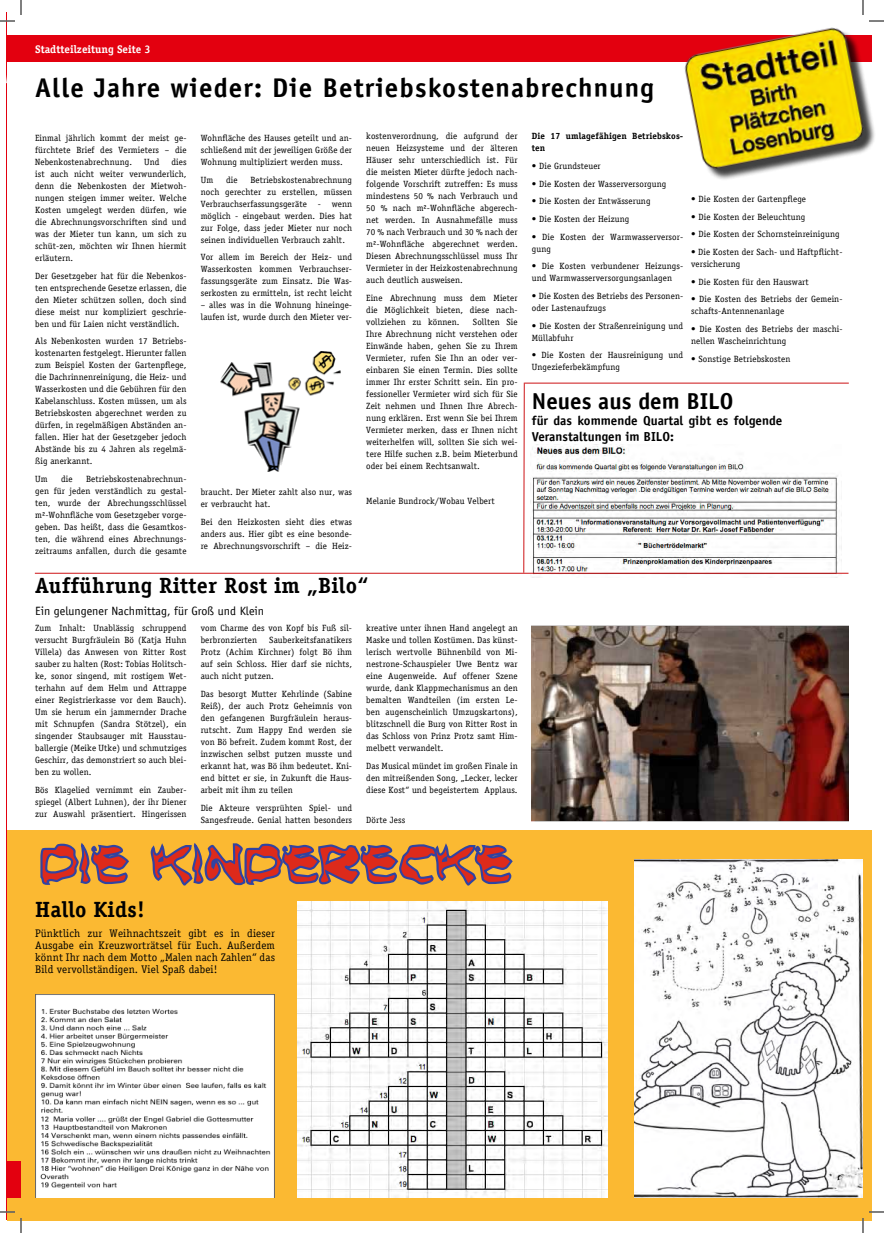
<style>
.page{position:relative;width:884px;height:1233px;background:#fff}
.page>*{position:absolute;margin:0;border:0;box-sizing:border-box;transform-origin:0 0}
.t1{font:700 27px "Officina Sans";letter-spacing:.04em;color:#000}
.t2{font:700 23px "Officina Sans";color:#000}
.t3{font:700 22px "Officina Serif";letter-spacing:.01em;color:#000}
.t4{font:700 13px/16px "Officina Sans";color:#000}
.t5{font:12px "Officina Sans";color:#000}
.t6{font:11px/12px "Officina Serif";letter-spacing:.01em;color:#000;text-align:justify}
.t7{font:700 11px "Officina Serif";color:#fff}
.t8{font:9px/12px "Officina Serif";letter-spacing:.01em;color:#000;text-align:justify}
.t9{font:700 9px/12px "Officina Serif";letter-spacing:.01em;color:#000}
</style>
<div class="page">
<div style="left:7px;top:830px;width:864px;height:390px;background:#fbb932"></div>
<div style="left:7px;top:35px;width:14px;height:27px;background:#e3000f"></div>
<div style="left:21px;top:35px;width:850px;height:27px;background:#e3000f"></div>
<svg style="left:40px;top:843px;width:89px;height:42px"></svg>
<svg style="left:150px;top:843px;width:363px;height:43px"></svg>
<div style="left:7px;top:1161px;width:14px;height:36px;background:#e3000f"></div>
<div style="left:687px;top:30px;width:189px;height:151px;background:#000;opacity:.75"></div>
<img style="left:684px;top:27px;width:187px;height:149px">
<img style="left:297px;top:901px;width:311px;height:296px">
<img style="left:635px;top:859px;width:228px;height:338px">
<img style="left:36px;top:994px;width:238px;height:203px">
<img style="left:220px;top:351px;width:121px;height:120px">
<img style="left:530px;top:444px;width:311px;height:131px">
<img style="left:532px;top:625px;width:317px;height:196px">
<hr style="left:525px;top:382px;width:324px;height:1px;background:#cd1316">
<svg style="left:523px;top:382px;width:2px;height:191px"></svg>
<hr style="left:35px;top:573px;width:813px;height:1px;background:#cd1316">
<svg style="left:0;top:1211px;width:15px;height:1px"></svg>
<svg style="left:869px;top:1211px;width:15px;height:1px"></svg>
<svg style="left:0;top:0;width:22px;height:22px"></svg>
<svg style="left:20px;top:1218px;width:2px;height:15px"></svg>
<svg style="left:862px;top:0;width:22px;height:22px"></svg>
<svg style="left:862px;top:1218px;width:2px;height:15px"></svg>
<svg style="left:6px;top:66px;width:1px;height:19px"></svg>
<p class="t7" style="left:35px;top:42px;width:117px">Stadtteilzeitung Seite 3</p>
<h1 class="t1" style="left:35px;top:71px;width:620px">Alle Jahre wieder: Die Betriebskostenabrechnung</h1>
<p class="t8" style="left:35px;top:132px;width:153px">Einmal jährlich kommt der meist ge&shy;fürchtete Brief des Vermieters – die Nebenkostenabrechnung.</p>
<p class="t8" style="left:35px;top:156px;width:153px;text-indent:136px">dies ist auch nicht weiter verwunderlich, denn die Nebenkosten der Mietwoh&shy;nungen steigen immer weiter. Welche Kosten umgelegt werden dürfen, wie die Abrechnungsvorschriften sind und was der Mieter tun kann, um sich zu schüt-zen, möchten wir Ihnen hiermit erläutern.</p>
<p class="t8" style="left:35px;top:269px;width:153px">Der Gesetzgeber hat für die Nebenkos&shy;ten entsprechende Gesetze erlassen, die den Mieter schützen sollen, doch sind diese meist nur kompliziert geschrie&shy;ben und für Laien nicht verständlich.</p>
<p class="t8" style="left:35px;top:335px;width:153px">Als Nebenkosten wurden 17 Betriebs&shy;kostenarten festgelegt. Hierunter fallen zum Beispiel Kosten der Gartenpflege, die Dachrinnenreinigung, die Heiz- und Wasserkosten und die Gebühren für den Kabelanschluss. Kosten müssen, um als Betriebskosten abgerechnet werden zu dürfen, in regelmäßigen Abständen an&shy;fallen. Hier hat der Gesetzgeber jedoch Abstände bis zu 4 Jahren als regelmä&shy;ßig anerkannt.</p>
<p class="t8" style="left:35px;top:473px;width:14px">Um</p>
<p class="t8" style="left:61px;top:473px;width:13px">die</p>
<p class="t8" style="left:144px;top:156px;width:17px">Und</p>
<p class="t8" style="left:35px;top:473px;width:153px;text-indent:51px">Betriebskostenabrechnun&shy;gen für jeden verständlich zu gestal&shy;ten, wurde der Abrechungsschlüssel m²-Wohnfläche vom Gesetzgeber vorge&shy;geben. Das heißt, dass die Gesamtkos&shy;ten, die während eines Abrechnungs&shy;zeitraums anfallen, durch die gesamte</p>
<p class="t8" style="left:201px;top:132px;width:153px">Wohnfläche des Hauses geteilt und an&shy;schließend mit der jeweiligen Größe der Wohnung multipliziert werden muss.</p>
<p class="t8" style="left:201px;top:174px;width:14px">Um</p>
<p class="t8" style="left:226px;top:174px;width:13px">die</p>
<p class="t8" style="left:201px;top:174px;width:153px;text-indent:50px">Betriebskostenabrechnung noch gerechter zu erstellen, müssen Verbrauchserfassungsgeräte - wenn möglich - eingebaut werden. Dies hat zur Folge, dass jeder Mieter nur noch seinen individuellen Verbrauch zahlt.</p>
<p class="t8" style="left:201px;top:251px;width:153px">Vor allem im Bereich der Heiz- und Wasserkosten kommen Verbrauchser&shy;fassungsgeräte zum Einsatz. Die Was&shy;serkosten zu ermitteln, ist recht leicht</p>
<p class="t8" style="left:201px;top:299px;width:153px">– alles was in die Wohnung hineinge&shy;laufen ist, wurde durch den Mieter ver-</p>
<p class="t8" style="left:201px;top:486px;width:153px">braucht. Der Mieter zahlt also nur, was er verbraucht hat.</p>
<p class="t8" style="left:201px;top:516px;width:153px">Bei den Heizkosten sieht dies etwas anders aus. Hier gibt es eine besonde&shy;re Abrechnungsvorschrift – die Heiz-</p>
<p class="t8" style="left:366px;top:130px;width:153px">kostenverordnung, die aufgrund der neuen Heizsysteme und der älteren Häuser sehr unterschiedlich ist. Für die meisten Mieter dürfte jedoch nach&shy;folgende Vorschrift zutreffen: Es muss mindestens 50 % nach Verbrauch und 50 % nach m²-Wohnfläche abgerech&shy;net werden. In Ausnahmefälle muss 70 % nach Verbrauch und 30 % nach der m²-Wohnfläche abgerechnet werden.<br>Diesen Abrechnungsschlüssel muss Ihr Vermieter in der Heizkostenabrechnung auch deutlich ausweisen.</p>
<p class="t8" style="left:366px;top:292px;width:153px">Eine Abrechnung muss dem Mieter die Möglichkeit bieten, diese nach&shy;vollziehen zu können.</p>
<p class="t8" style="left:366px;top:316px;width:153px;text-indent:107px">Sollten Sie Ihre Abrechnung nicht verstehen oder Einwände haben, gehen Sie zu Ihrem Vermieter, rufen Sie Ihn an oder ver&shy;einbaren Sie einen Termin. Dies sollte immer Ihr erster Schritt sein. Ein pro&shy;fessioneller Vermieter wird sich für Sie Zeit nehmen und Ihnen Ihre Abrech&shy;nung erklären. Erst wenn Sie bei Ihrem Vermieter merken, dass er Ihnen nicht weiterhelfen will, sollten Sie sich wei&shy;tere Hilfe suchen z.B. beim Mieterbund oder bei einem Rechtsanwalt.</p>
<p class="t8" style="left:366px;top:495px;width:130px">Melanie Bundrock/Wobau Velbert</p>
<h3 class="t3" style="left:35px;top:572px;width:335px">Aufführung Ritter Rost im „Bilo“</h3>
<p class="t8" style="left:366px;top:622px;width:153px">kreative unter ihnen Hand angelegt an Maske und tollen Kostümen. Das künst&shy;lerisch wertvolle Bühnenbild von Mi&shy;nestrone-Schauspieler Uwe Bentz war eine Augenweide. Auf offener Szene wurde, dank Klappmechanismus an den bemalten Wandteilen (im ersten Le&shy;ben augenscheinlich Umzugskartons), blitzschnell die Burg von Ritter Rost in das Schloss von Prinz Protz samt Him&shy;melbett verwandelt.</p>
<p class="t8" style="left:366px;top:760px;width:153px">Das Musical mündet im großen Finale in den mitreißenden Song, „Lecker, lecker diese Kost“ und begeistertem Applaus.</p>
<p class="t8" style="left:366px;top:814px;width:40px">Dörte Jess</p>
<h3 class="t5" style="left:35px;top:604px;width:230px">Ein gelungener Nachmittag, für Groß und Klein</h3>
<p class="t8" style="left:201px;top:622px;width:153px">vom Charme des von Kopf bis Fuß sil&shy;berbronzierten</p>
<p class="t8" style="left:35px;top:622px;width:153px">Zum Inhalt: Unablässig schruppend versucht Burgfräulein Bö (Katja Huhn Villela) das Anwesen von Ritter Rost sauber zu halten (Rost: Tobias Holitsch&shy;ke, sonor singend, mit rostigem Wet&shy;terhahn auf dem Helm und Attrappe einer Registrierkasse vor dem Bauch).<br>Um sie herum ein jammernder Drache mit Schnupfen (Sandra Stötzel), ein singender Staubsauger mit Hausstau&shy;ballergie (Meike Utke) und schmutziges Geschirr, das demonstriert so auch blei&shy;ben zu wollen.</p>
<p class="t8" style="left:35px;top:784px;width:153px">Bös Klagelied vernimmt ein Zauber&shy;spiegel (Albert Luhnen), der ihr Diener zur Auswahl präsentiert. Hingerissen</p>
<p class="t8" style="left:201px;top:634px;width:153px;text-indent:69px">Sauberkeitsfanatikers Protz (Achim Kirchner) folgt Bö ihm auf sein Schloss. Hier darf sie nichts, auch nicht putzen.</p>
<p class="t8" style="left:201px;top:688px;width:153px">Das besorgt Mutter Kehrlinde (Sabine Reiß), der auch Protz Geheimnis von den gefangenen Burgfräulein heraus&shy;rutscht. Zum Happy End werden sie von Bö befreit. Zudem kommt Rost, der inzwischen selbst putzen musste und erkannt hat, was Bö ihm bedeutet. Kni&shy;end bittet er sie, in Zukunft die Haus&shy;arbeit mit ihm zu teilen</p>
<p class="t8" style="left:201px;top:801px;width:153px">Die Akteure versprühten Spiel- und<br>Sangesfreude. Genial hatten besonders</p>
<p class="t9" style="left:532px;top:130px;width:153px">Die 17 umlagefähigen Betriebskos&shy;ten</p>
<p class="t8" style="left:532px;top:160px;width:70px">• Die Grundsteuer</p>
<p class="t8" style="left:532px;top:178px;width:136px">• Die Kosten der Wasserversorgung</p>
<p class="t8" style="left:532px;top:195px;width:120px">• Die Kosten der Entwässerung</p>
<p class="t8" style="left:532px;top:213px;width:99px">• Die Kosten der Heizung</p>
<p class="t8" style="left:532px;top:231px;width:153px">• Die Kosten der Warmwasserversor&shy;gung</p>
<p class="t8" style="left:532px;top:260px;width:153px">• Die Kosten verbundener Heizungs&shy;und Warmwasserversorgungsanlagen</p>
<p class="t8" style="left:532px;top:290px;width:153px">• Die Kosten des Betriebs des Personen&shy;oder Lastenaufzugs</p>
<p class="t8" style="left:532px;top:320px;width:153px">• Die Kosten der Straßenreinigung und<br>Müllabfuhr</p>
<p class="t8" style="left:532px;top:349px;width:153px">• Die Kosten der Hausreinigung und<br>Ungezieferbekämpfung</p>
<p class="t8" style="left:691px;top:193px;width:116px">• Die Kosten der Gartenpflege</p>
<p class="t8" style="left:691px;top:210px;width:116px">• Die Kosten der Beleuchtung</p>
<p class="t8" style="left:691px;top:228px;width:150px">• Die Kosten der Schornsteinreinigung</p>
<p class="t8" style="left:691px;top:246px;width:153px">• Die Kosten der Sach- und Haftpflicht&shy;versicherung</p>
<p class="t8" style="left:691px;top:275px;width:119px">• Die Kosten für den Hauswart</p>
<p class="t8" style="left:691px;top:293px;width:153px">• Die Kosten des Betriebs der Gemein&shy;schafts-Antennenanlage</p>
<p class="t8" style="left:691px;top:323px;width:153px">• Die Kosten des Betriebs der maschi&shy;nellen Wascheinrichtung</p>
<p class="t8" style="left:691px;top:352px;width:101px">• Sonstige Betriebskosten</p>
<h2 class="t2" style="left:532px;top:387px;width:203px">Neues aus dem BILO</h2>
<h3 class="t4" style="left:532px;top:413px;width:252px">für das kommende Quartal gibt es folgende<br>Veranstaltungen im BILO:</h3>
<h3 class="t3" style="left:35px;top:895px;width:111px">Hallo Kids!</h3>
<p class="t6" style="left:35px;top:927px;width:241px">Pünktlich zur Weihnachtszeit gibt es in dieser Ausgabe ein Kreuzworträtsel für Euch. Außerdem könnt Ihr nach dem Motto „Malen nach Zahlen“ das Bild vervollständigen. Viel Spaß dabei!</p>
</div>
